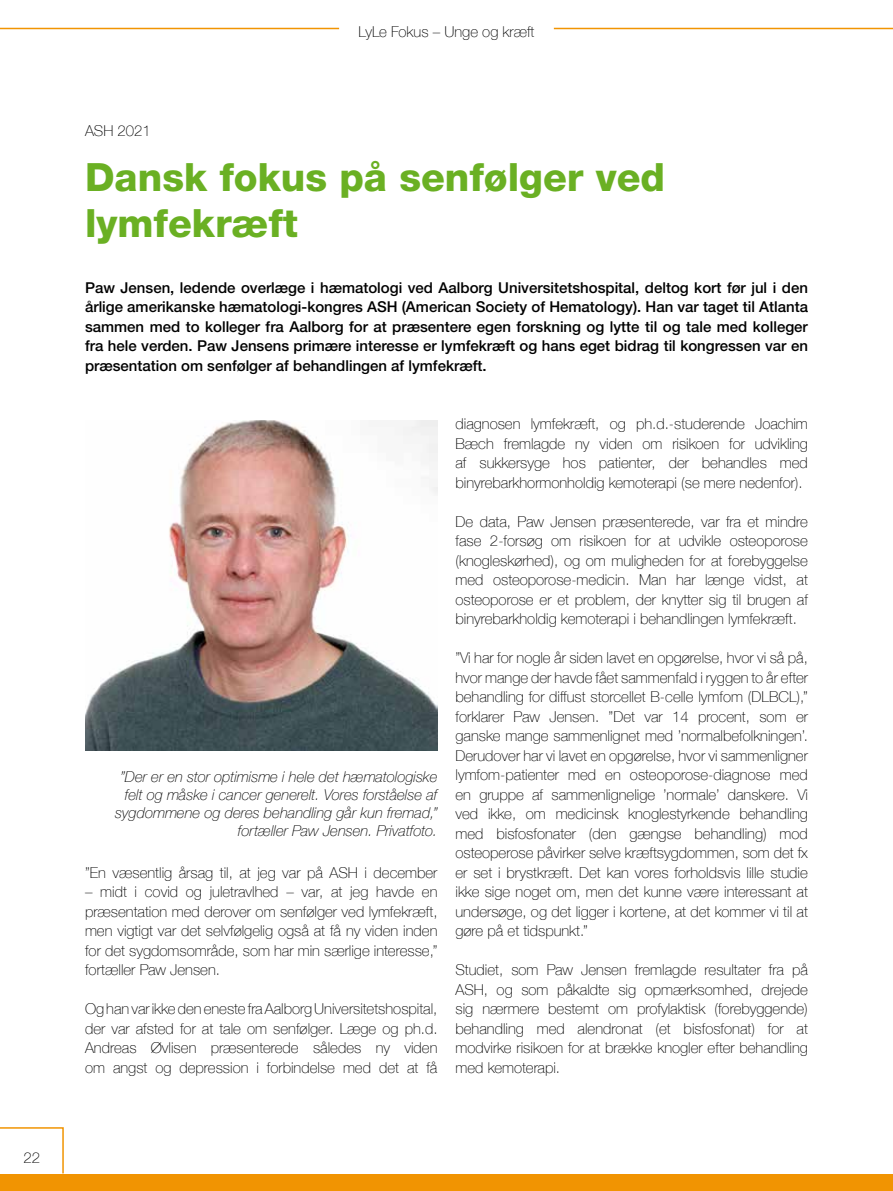
<style>
.page{position:relative;width:893px;height:1191px;background:#fff}
.page>*{position:absolute;margin:0;border:0;box-sizing:border-box;transform-origin:0 0}
.t1{font:800 39px/46.8px "Helvetica Neue";color:#6ab023}
.t2{font:100 15px/19.5px "Helvetica Neue";color:#000;text-align:justify}
.t3{font:500 15px/19.5px "Helvetica Neue";color:#000;text-align:justify}
.t4{font:italic 100 15px/18px "Helvetica Neue";color:#000;text-align:right}
</style>
<div class="page">
<img style="left:85px;top:420px;width:352px;height:330px">
<hr style="left:892px;top:0;width:1px;height:1191px;background:#e7f0d8">
<svg style="left:0;top:1127px;width:64px;height:47px"></svg>
<div style="left:0;top:1174px;width:893px;height:17px;background:#f19402"></div>
<hr style="left:0;top:28px;width:339px;height:1px;background:#f19402">
<hr style="left:554px;top:28px;width:339px;height:1px;background:#f19402">
<p class="t2" style="left:24px;top:1147px;width:18px">22</p>
<p class="t2" style="left:21px;top:1154px;width:18px">22</p>
<p class="t2" style="left:85px;top:121px;width:67px">ASH 2021</p>
<p class="t2" style="left:358px;top:21px;width:178px">LyLe Fokus – Unge og kræft</p>
<h1 class="t1" style="left:85px;top:153px;width:582px">Dansk fokus på senfølger ved lymfekræft</h1>
<p class="t3" style="left:85px;top:277px;width:724px">Paw Jensen, ledende overlæge i hæmatologi ved Aalborg Universitetshospital, deltog kort før jul i den årlige amerikanske hæmatologi-kongres ASH (American Society of Hematology). Han var taget til Atlanta sammen med to kolleger fra Aalborg for at præsentere egen forskning og lytte til og tale med kolleger fra hele verden. Paw Jensens primære interesse er lymfekræft og hans eget bidrag til kongressen var en præsentation om senfølger af behandlingen af lymfekræft.</p>
<p class="t4" style="left:115px;top:767px;width:324px">”Der er en stor optimisme i hele det hæmatologiske felt og måske i cancer generelt. Vores forståelse af sygdommene og deres behandling går kun fremad,” fortæller Paw Jensen. Privatfoto.</p>
<p class="t2" style="left:85px;top:862px;width:354px">”En væsentlig årsag til, at jeg var på ASH i december</p>
<p class="t2" style="left:85px;top:881px;width:354px">– midt i covid og juletravlhed – var, at jeg havde en præsentation med derover om senfølger ved lymfekræft, men vigtigt var det selvfølgelig også at få ny viden inden for det sygdomsområde, som har min særlige interesse,” fortæller Paw Jensen.</p>
<p class="t2" style="left:85px;top:998px;width:354px">Og han var ikke den eneste fra Aalborg Universitetshospital, der var afsted for at tale om senfølger. Læge og ph.d.<br>Andreas Øvlisen præsenterede således ny viden om angst og depression i forbindelse med det at få</p>
<p class="t2" style="left:455px;top:413px;width:354px">diagnosen lymfekræft, og ph.d.-studerende Joachim Bæch fremlagde ny viden om risikoen for udvikling af sukkersyge hos patienter, der behandles med binyrebarkhormonholdig kemoterapi (se mere nedenfor).</p>
<p class="t2" style="left:455px;top:511px;width:354px">De data, Paw Jensen præsenterede, var fra et mindre fase 2-forsøg om risikoen for at udvikle osteoporose (knogleskørhed), og om muligheden for at forebyggelse med osteoporose-medicin. Man har længe vidst, at osteoporose er et problem, der knytter sig til brugen af binyrebarkholdig kemoterapi i behandlingen lymfekræft.</p>
<p class="t2" style="left:455px;top:647px;width:354px">”Vi har for nogle år siden lavet en opgørelse, hvor vi så på, hvor mange der havde fået sammenfald i ryggen to år efter behandling for diffust storcellet B-celle lymfom (DLBCL),” forklarer Paw Jensen. ”Det var 14 procent, som er ganske mange sammenlignet med ’normalbefolkningen’.<br>Derudover har vi lavet en opgørelse, hvor vi sammenligner lymfom-patienter med en osteoporose-diagnose med en gruppe af sammenlignelige ’normale’ danskere. Vi ved ikke, om medicinsk knoglestyrkende behandling med bisfosfonater (den gængse behandling) mod osteoperose påvirker selve kræftsygdommen, som det fx er set i brystkræft. Det kan vores forholdsvis lille studie ikke sige noget om, men det kunne være interessant at undersøge, og det ligger i kortene, at det kommer vi til at gøre på et tidspunkt.”</p>
<p class="t2" style="left:455px;top:959px;width:354px">Studiet, som Paw Jensen fremlagde resultater fra på ASH, og som påkaldte sig opmærksomhed, drejede sig nærmere bestemt om profylaktisk (forebyggende) behandling med alendronat (et bisfosfonat) for at modvirke risikoen for at brække knogler efter behandling med kemoterapi.</p>
</div>
